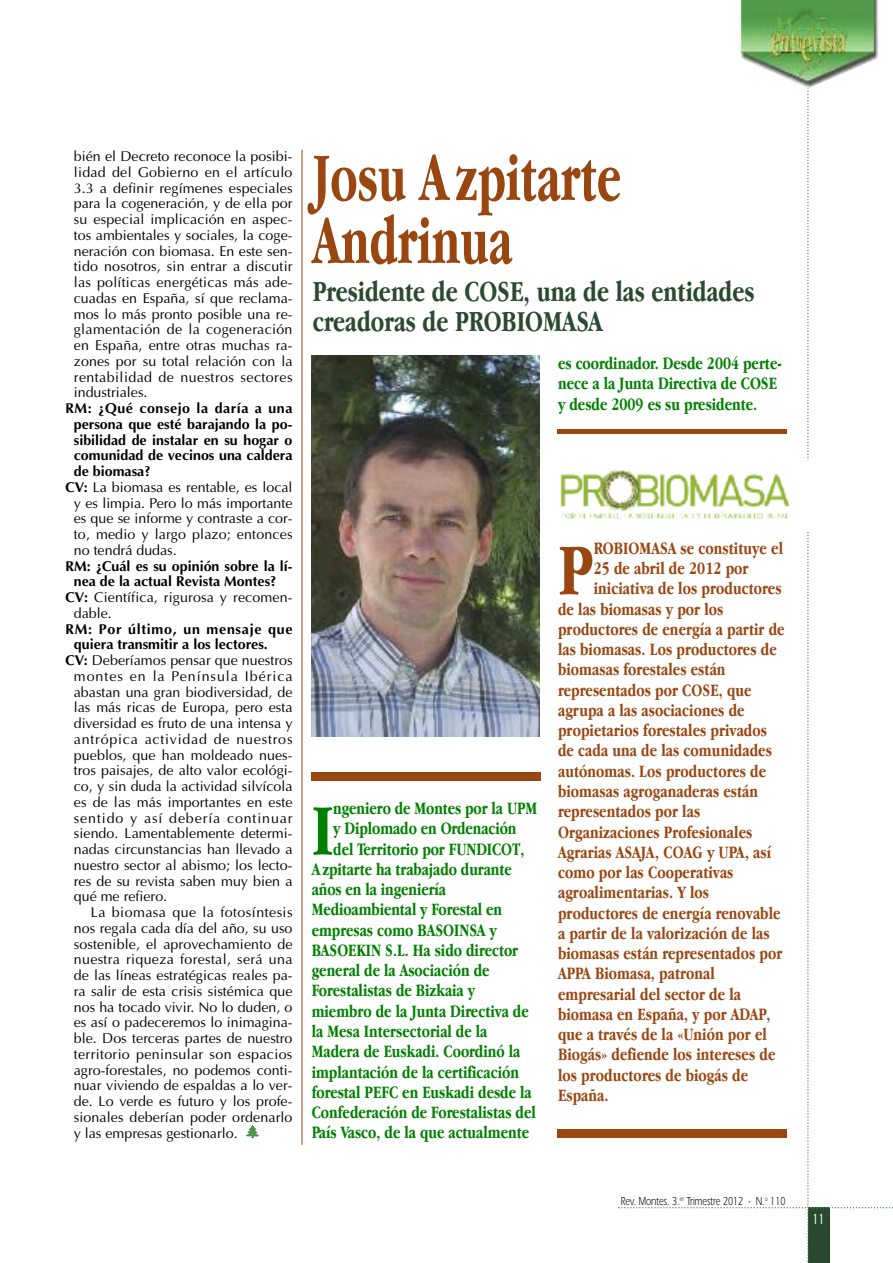
<style>
.page{position:relative;width:893px;height:1263px;background:#fff}
.page>*{position:absolute;margin:0;border:0;box-sizing:border-box;transform-origin:0 0}
.t1{font:700 75.3px "Apple Garamond";color:#008000;scale:.95 1}
.t2{font:700 75.3px "Apple Garamond";color:#994611;scale:.95 1}
.t3{font:700 70.5px/63px "Apple Garamond";color:#994611;scale:.8 1}
.t4{font:700 30px/30px "Apple Garamond";color:#2a4a2f;scale:.93 1}
.t5{font:700 18px "Apple Garamond";letter-spacing:.005em;color:#994611;scale:.95 1}
.t6{font:700 18px/20.2px "Apple Garamond";color:#008000;scale:.95 1}
.t7{font:500 15px "Itc Eras";color:#fff;scale:.7 1}
.t8{font:14.25px/15.8px "Optima";color:#000;text-align:justify}
.t9{font:700 14.25px "Optima";color:#000}
.t10{font:14.25px "Optima";letter-spacing:.025em;color:#000}
.t11{font:14.25px "Optima";letter-spacing:.02em;color:#000}
.t12{font:14.25px "Optima";letter-spacing:.055em;color:#000}
.t13{font:14.25px "Optima";letter-spacing:.06em;color:#000}
.t14{font:14.25px "Optima";letter-spacing:.065em;color:#000}
.t15{font:14.25px "Optima";letter-spacing:.03em;color:#000}
.t16{font:700 14.25px "Optima";letter-spacing:.035em;color:#000}
.t17{font:700 14.25px "Optima";letter-spacing:.05em;color:#000}
.t18{font:12px "Itc Eras";color:#000;scale:.75 1}
.s1{font-weight:700}
.s2{font-family:"Ecology P01";font-size:15px;color:#50934a}
</style>
<div class="page">
<svg style="left:618px;top:89px;width:275px;height:1174px"></svg>
<img style="left:736px;top:0;width:143px;height:89px">
<div style="left:64px;top:149px;width:723px;height:1008px;background:#fff"></div>
<img style="left:311px;top:355px;width:228px;height:381px">
<div style="left:558px;top:460px;width:253px;height:71px;background:#fff"></div>
<img style="left:560px;top:469px;width:230px;height:51px">
<div style="left:311px;top:772px;width:230px;height:8px;background:#994611"></div>
<div style="left:557px;top:429px;width:230px;height:5px;background:#994611"></div>
<div style="left:557px;top:1129px;width:230px;height:9px;background:#994611"></div>
<hr style="left:302px;top:150px;width:1px;height:995px;background:#994611">
<p class="t8" style="left:74px;top:148px;width:220px">bién el Decreto reconoce la posibi&shy;lidad del Gobierno en el artículo 3.3 a definir regímenes especiales para la cogeneración, y de ella por su especial implicación en aspec&shy;tos ambientales y sociales, la coge&shy;neración con biomasa. En este sen&shy;tido nosotros, sin entrar a discutir las políticas energéticas más ade&shy;cuadas en España, sí que reclama&shy;mos lo más pronto posible una re&shy;glamentación de la cogeneración en España, entre otras muchas ra&shy;zones por su total relación con la rentabilidad de nuestros sectores industriales.</p>
<p class="t16" style="left:65px;top:400px;width:229px">RM: ¿Qué consejo la daría a una</p>
<p class="t9" style="left:74px;top:416px;width:220px">persona que esté barajando la po-</p>
<p class="t9" style="left:74px;top:431px;width:220px">sibilidad de instalar en su hogar o</p>
<p class="t9" style="left:74px;top:447px;width:220px">comunidad de vecinos una caldera</p>
<p class="t9" style="left:74px;top:463px;width:78px">de biomasa?</p>
<p class="t8" style="left:65px;top:479px;width:229px"><span class="s1">CV:</span> La biomasa es rentable, es local</p>
<p class="t8" style="left:74px;top:495px;width:220px">y es limpia. Pero lo más importante</p>
<p class="t8" style="left:74px;top:511px;width:220px">es que se informe y contraste a cor-</p>
<p class="t8" style="left:74px;top:526px;width:220px">to, medio y largo plazo; entonces</p>
<p class="t8" style="left:74px;top:542px;width:104px">no tendrá dudas.</p>
<p class="t9" style="left:65px;top:557px;width:229px">RM: ¿Cuál es su opinión sobre la lí-</p>
<p class="t9" style="left:74px;top:573px;width:204px">nea de la actual Revista Montes?</p>
<p class="t8" style="left:65px;top:589px;width:229px"><span class="s1">CV:</span> Científica, rigurosa y recomen-</p>
<p class="t8" style="left:74px;top:605px;width:40px">dable.</p>
<p class="t17" style="left:65px;top:620px;width:229px">RM: Por último, un mensaje que</p>
<p class="t9" style="left:74px;top:636px;width:195px">quiera transmitir a los lectores.</p>
<p class="t8" style="left:65px;top:652px;width:229px"><span class="s1">CV:</span> Deberíamos pensar que nuestros</p>
<p class="t14" style="left:74px;top:668px;width:220px">montes en la Península Ibérica</p>
<p class="t8" style="left:74px;top:684px;width:220px">abastan una gran biodiversidad, de</p>
<p class="t8" style="left:74px;top:700px;width:220px">las más ricas de Europa, pero esta</p>
<p class="t8" style="left:74px;top:715px;width:220px">diversidad es fruto de una intensa y</p>
<p class="t12" style="left:74px;top:731px;width:220px">antrópica actividad de nuestros</p>
<p class="t8" style="left:74px;top:747px;width:220px">pueblos, que han moldeado nues-</p>
<p class="t8" style="left:74px;top:763px;width:220px">tros paisajes, de alto valor ecológi-</p>
<p class="t8" style="left:74px;top:778px;width:220px">co, y sin duda la actividad silvícola</p>
<p class="t8" style="left:74px;top:794px;width:220px">es de las más importantes en este</p>
<p class="t13" style="left:74px;top:809px;width:220px">sentido y así debería continuar</p>
<p class="t8" style="left:74px;top:826px;width:220px">siendo. Lamentablemente determi-</p>
<p class="t8" style="left:74px;top:841px;width:220px">nadas circunstancias han llevado a</p>
<p class="t8" style="left:74px;top:857px;width:220px">nuestro sector al abismo; los lecto-</p>
<p class="t8" style="left:74px;top:873px;width:220px">res de su revista saben muy bien a</p>
<p class="t8" style="left:74px;top:889px;width:95px">qué me refiero.</p>
<p class="t15" style="left:91px;top:904px;width:203px">La biomasa que la fotosíntesis</p>
<p class="t8" style="left:74px;top:920px;width:220px">nos regala cada día del año, su uso</p>
<p class="t8" style="left:74px;top:936px;width:220px">sostenible, el aprovechamiento de</p>
<p class="t11" style="left:74px;top:951px;width:220px">nuestra riqueza forestal, será una</p>
<p class="t8" style="left:74px;top:967px;width:220px">de las líneas estratégicas reales pa-</p>
<p class="t8" style="left:74px;top:983px;width:220px">ra salir de esta crisis sistémica que</p>
<p class="t8" style="left:74px;top:999px;width:220px">nos ha tocado vivir. No lo duden, o</p>
<p class="t8" style="left:74px;top:1015px;width:220px">es así o padeceremos lo inimagina-</p>
<p class="t8" style="left:74px;top:1030px;width:220px">ble. Dos terceras partes de nuestro</p>
<p class="t10" style="left:74px;top:1046px;width:220px">territorio peninsular son espacios</p>
<p class="t8" style="left:74px;top:1062px;width:220px">agro-forestales, no podemos conti-</p>
<p class="t8" style="left:74px;top:1078px;width:220px">nuar viviendo de espaldas a lo ver-</p>
<p class="t8" style="left:74px;top:1093px;width:220px">de. Lo verde es futuro y los profe-</p>
<p class="t8" style="left:74px;top:1109px;width:220px">sionales deberían poder ordenarlo</p>
<p class="t8" style="left:74px;top:1125px;width:187px">y las empresas gestionarlo. <span class="s2">`</span></p>
<h2 class="t3" style="left:313px;top:152px;width:387px">Josu Azpitarte<br>Andrinua</h2>
<h3 class="t4" style="left:313px;top:278px;width:477px">Presidente de COSE, una de las entidades creadoras de PROBIOMASA</h3>
<p class="t6" style="left:558px;top:355px;width:237px">es coordinador. Desde 2004 perte&shy;nece a la Junta Directiva de COSE y desde 2009 es su presidente.</p>
<h1 class="t1" style="left:312px;top:802px;width:25px">I</h1>
<p class="t6" style="left:333px;top:800px;width:216px">ngeniero de Montes por la UPM</p>
<p class="t6" style="left:333px;top:820px;width:194px">y Diplomado en Ordenación</p>
<p class="t6" style="left:333px;top:840px;width:203px">del Territorio por FUNDICOT,</p>
<p class="t6" style="left:312px;top:860px;width:212px">Azpitarte ha trabajado durante</p>
<p class="t6" style="left:312px;top:881px;width:143px">años en la ingeniería</p>
<p class="t6" style="left:312px;top:901px;width:202px">Medioambiental y Forestal en</p>
<p class="t6" style="left:312px;top:921px;width:196px">empresas como BASOINSA y</p>
<p class="t6" style="left:312px;top:941px;width:219px">BASOEKIN S.L. Ha sido director</p>
<p class="t6" style="left:312px;top:962px;width:189px">general de la Asociación de</p>
<p class="t6" style="left:312px;top:982px;width:174px">Forestalistas de Bizkaia y</p>
<p class="t6" style="left:312px;top:1002px;width:230px">miembro de la Junta Directiva de</p>
<p class="t6" style="left:312px;top:1022px;width:187px">la Mesa Intersectorial de la</p>
<p class="t6" style="left:312px;top:1043px;width:221px">Madera de Euskadi. Coordinó la</p>
<p class="t6" style="left:312px;top:1063px;width:220px">implantación de la certificación</p>
<p class="t6" style="left:312px;top:1083px;width:233px">forestal PEFC en Euskadi desde la</p>
<p class="t6" style="left:312px;top:1103px;width:237px">Confederación de Forestalistas del</p>
<p class="t6" style="left:312px;top:1124px;width:230px">País Vasco, de la que actualmente</p>
<h1 class="t2" style="left:558px;top:542px;width:39px">P</h1>
<p class="t5" style="left:594px;top:541px;width:201px">ROBIOMASA se constituye el</p>
<p class="t5" style="left:594px;top:562px;width:165px">25 de abril de 2012 por</p>
<p class="t5" style="left:594px;top:582px;width:199px">iniciativa de los productores</p>
<p class="t5" style="left:558px;top:602px;width:176px">de las biomasas y por los</p>
<p class="t5" style="left:558px;top:622px;width:240px">productores de energía a partir de</p>
<p class="t5" style="left:558px;top:643px;width:232px">las biomasas. Los productores de</p>
<p class="t5" style="left:558px;top:663px;width:178px">biomasas forestales están</p>
<p class="t5" style="left:558px;top:683px;width:205px">representados por COSE, que</p>
<p class="t5" style="left:558px;top:703px;width:198px">agrupa a las asociaciones de</p>
<p class="t5" style="left:558px;top:724px;width:222px">propietarios forestales privados</p>
<p class="t5" style="left:558px;top:744px;width:227px">de cada una de las comunidades</p>
<p class="t5" style="left:558px;top:764px;width:221px">autónomas. Los productores de</p>
<p class="t5" style="left:558px;top:784px;width:212px">biomasas agroganaderas están</p>
<p class="t5" style="left:558px;top:805px;width:151px">representados por las</p>
<p class="t5" style="left:558px;top:825px;width:206px">Organizaciones Profesionales</p>
<p class="t5" style="left:558px;top:845px;width:226px">Agrarias ASAJA, COAG y UPA, así</p>
<p class="t5" style="left:558px;top:865px;width:186px">como por las Cooperativas</p>
<p class="t5" style="left:558px;top:886px;width:160px">agroalimentarias. Y los</p>
<p class="t5" style="left:558px;top:906px;width:236px">productores de energía renovable</p>
<p class="t5" style="left:558px;top:926px;width:224px">a partir de la valorización de las</p>
<p class="t5" style="left:558px;top:946px;width:238px">biomasas están representados por</p>
<p class="t5" style="left:558px;top:967px;width:167px">APPA Biomasa, patronal</p>
<p class="t5" style="left:558px;top:987px;width:194px">empresarial del sector de la</p>
<p class="t5" style="left:558px;top:1007px;width:225px">biomasa en España, y por ADAP,</p>
<p class="t5" style="left:558px;top:1027px;width:221px">que a través de la «Unión por el</p>
<p class="t5" style="left:558px;top:1048px;width:230px">Biogás» defiende los intereses de</p>
<p class="t5" style="left:558px;top:1068px;width:202px">los productores de biogás de</p>
<p class="t5" style="left:558px;top:1088px;width:55px">España.</p>
<p class="t18" style="left:621px;top:1197px;width:221px">Rev. Montes. 3.<sup>er</sup> Trimestre 2012 - N.<sup>o</sup> 110</p>
<p class="t7" style="left:812px;top:1213px;width:19px">11</p>
</div>
